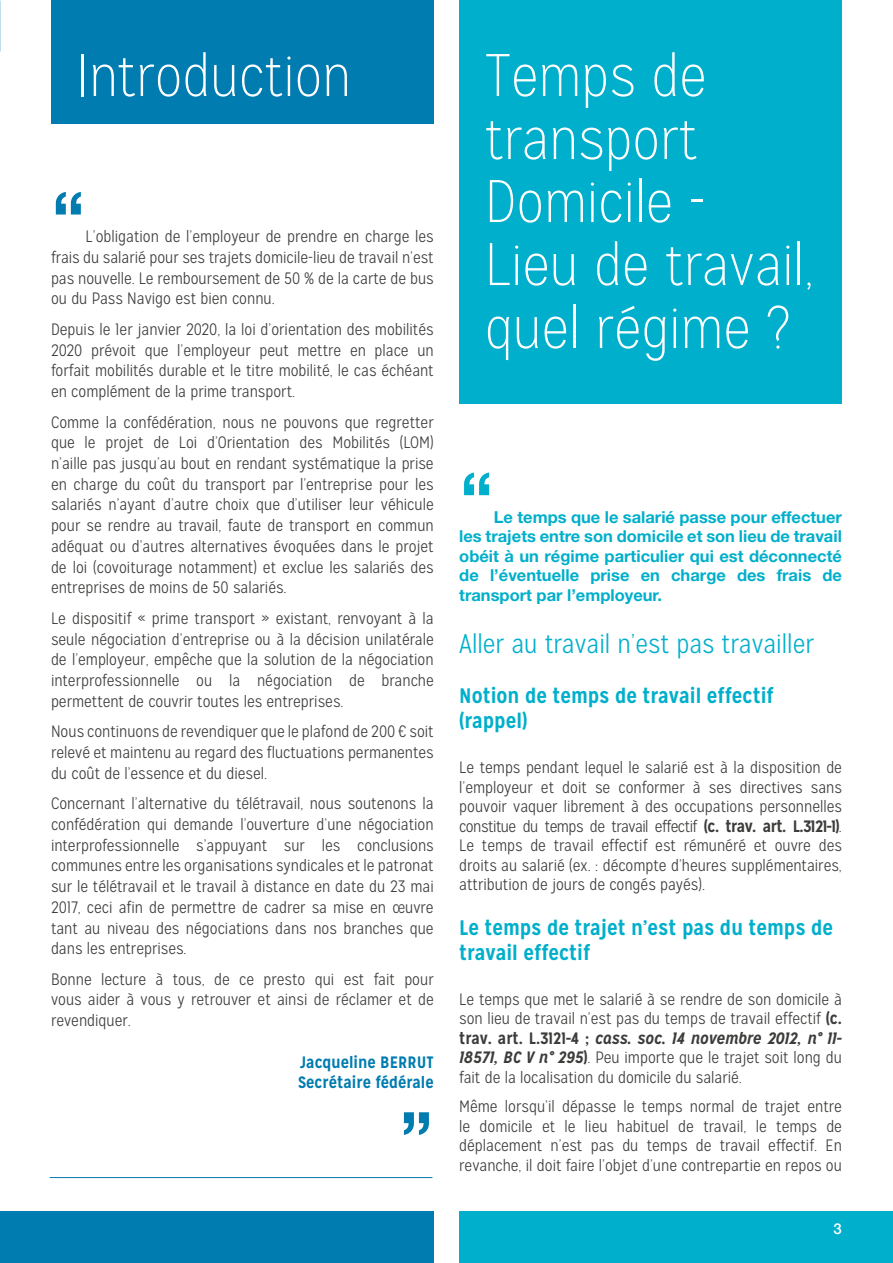
<style>
.page{position:relative;width:893px;height:1263px;background:#fff}
.page>*{position:absolute;margin:0;border:0;box-sizing:border-box;transform-origin:0 0}
.t1{font:700 70.5px "Helvetica Neue";color:#007cb0}
.t2{font:700 70.5px "Helvetica Neue";color:#00afcb}
.t3{font:100 60px/63px "Mission Gothic";color:#fff}
.t4{font:300 27px "Mission Gothic";color:#00afcb}
.t5{font:700 21px/25.2px "Mission Gothic";color:#00afcb}
.t6{font:300 16.5px/20.7px "Mission Gothic";color:#3c3c3b;text-align:justify}
.t7{font:700 16.5px/19.5px "Helvetica Neue";color:#00afcb;text-align:justify}
.t8{font:700 16.5px/20.7px "Mission Gothic";color:#007cb0}
.t9{font:500 15px "Helvetica Neue";color:#fff}
.s1{font-weight:700}
.s2{font-weight:700;font-style:italic}
</style>
<div class="page">
<div style="left:51px;top:0;width:383px;height:123px;background:#007cb0"></div>
<div style="left:0;top:1212px;width:434px;height:51px;background:#007cb0"></div>
<div style="left:459px;top:1212px;width:434px;height:51px;background:#00afcb"></div>
<hr style="left:50px;top:1177px;width:382px;height:1px;background:#007cb0">
<div style="left:459px;top:0;width:383px;height:404px;background:#00afcb"></div>
<h2 class="t3" style="left:77px;top:45px;width:276px">Introduction</h2>
<h1 class="t1" style="left:51px;top:173px;width:36px">‘‘</h1>
<p class="t6" style="left:51px;top:226px;width:384px;text-indent:35px">L’obligation de l’employeur de prendre en charge les frais du salarié pour ses trajets domicile-lieu de travail n’est pas nouvelle. Le remboursement de 50 % de la carte de bus ou du Pass Navigo est bien connu.</p>
<p class="t6" style="left:51px;top:319px;width:384px">Depuis le 1er janvier 2020, la loi d’orientation des mobilités 2020 prévoit que l’employeur peut mettre en place un forfait mobilités durable et le titre mobilité, le cas échéant en complément de la prime transport.</p>
<p class="t6" style="left:51px;top:412px;width:384px">Comme la confédération, nous ne pouvons que regretter que le projet de Loi d’Orientation des Mobilités (LOM) n’aille pas jusqu’au bout en rendant systématique la prise en charge du coût du transport par l’entreprise pour les salariés n’ayant d’autre choix que d’utiliser leur véhicule pour se rendre au travail, faute de transport en commun adéquat ou d’autres alternatives évoquées dans le projet de loi (covoiturage notamment) et exclue les salariés des entreprises de moins de 50 salariés.</p>
<p class="t6" style="left:51px;top:608px;width:384px">Le dispositif « prime transport » existant, renvoyant à la seule négociation d’entreprise ou à la décision unilatérale de l’employeur, empêche que la solution de la négociation interprofessionnelle ou la négociation de branche permettent de couvrir toutes les entreprises.</p>
<p class="t6" style="left:51px;top:721px;width:384px">Nous continuons de revendiquer que le plafond de 200 € soit relevé et maintenu au regard des fluctuations permanentes du coût de l’essence et du diesel.</p>
<p class="t6" style="left:51px;top:793px;width:384px">Concernant l’alternative du télétravail, nous soutenons la confédération qui demande l’ouverture d’une négociation interprofessionnelle s’appuyant sur les conclusions communes entre les organisations syndicales et le patronat sur le télétravail et le travail à distance en date du 23 mai 2017, ceci afin de permettre de cadrer sa mise en œuvre tant au niveau des négociations dans nos branches que dans les entreprises.</p>
<p class="t6" style="left:51px;top:969px;width:384px">Bonne lecture à tous, de ce presto qui est fait pour vous aider à vous y retrouver et ainsi de réclamer et de revendiquer.</p>
<p class="t8" style="left:298px;top:1051px;width:137px">Jacqueline BERRUT<br>Secrétaire fédérale</p>
<h1 class="t1" style="left:399px;top:1094px;width:36px">’’</h1>
<h2 class="t3" style="left:485px;top:45px;width:331px">Temps de transport<br>Domicile -<br>Lieu de travail, quel régime ?</h2>
<h1 class="t2" style="left:459px;top:454px;width:36px">‘‘</h1>
<p class="t7" style="left:459px;top:507px;width:384px;text-indent:35px">Le temps que le salarié passe pour effectuer les trajets entre son domicile et son lieu de travail obéit à un régime particulier qui est déconnecté de l’éventuelle prise en charge des frais de transport par l’employeur.</p>
<h3 class="t4" style="left:459px;top:628px;width:356px">Aller au travail n’est pas travailler</h3>
<p class="t5" style="left:459px;top:683px;width:316px">Notion de temps de travail effectif (rappel)</p>
<p class="t6" style="left:459px;top:758px;width:384px;line-height:19.5px">Le temps pendant lequel le salarié est à la disposition de l’employeur et doit se conformer à ses directives sans pouvoir vaquer librement à des occupations personnelles constitue du temps de travail effectif <span class="s1">(c. trav. art. L.3121-1)</span>.<br>Le temps de travail effectif est rémunéré et ouvre des droits au salarié (ex. : décompte d’heures supplémentaires, attribution de jours de congés payés).</p>
<p class="t5" style="left:459px;top:915px;width:375px">Le temps de trajet n’est pas du temps de travail effectif</p>
<p class="t6" style="left:459px;top:989px;width:384px;line-height:19.5px">Le temps que met le salarié à se rendre de son domicile à son lieu de travail n’est pas du temps de travail effectif <span class="s1">(c. trav. art. L.3121-4 ;</span> <span class="s2">cass. soc. 14 novembre 2012, n° 11- 18571, BC V n° 295</span><span class="s1">)</span>. Peu importe que le trajet soit long du fait de la localisation du domicile du salarié.</p>
<p class="t6" style="left:459px;top:1097px;width:384px;line-height:19.5px">Même lorsqu’il dépasse le temps normal de trajet entre le domicile et le lieu habituel de travail, le temps de déplacement n’est pas du temps de travail effectif. En revanche, il doit faire l’objet d’une contrepartie en repos ou</p>
<p class="t9" style="left:834px;top:1220px;width:10px">3</p>
</div>
